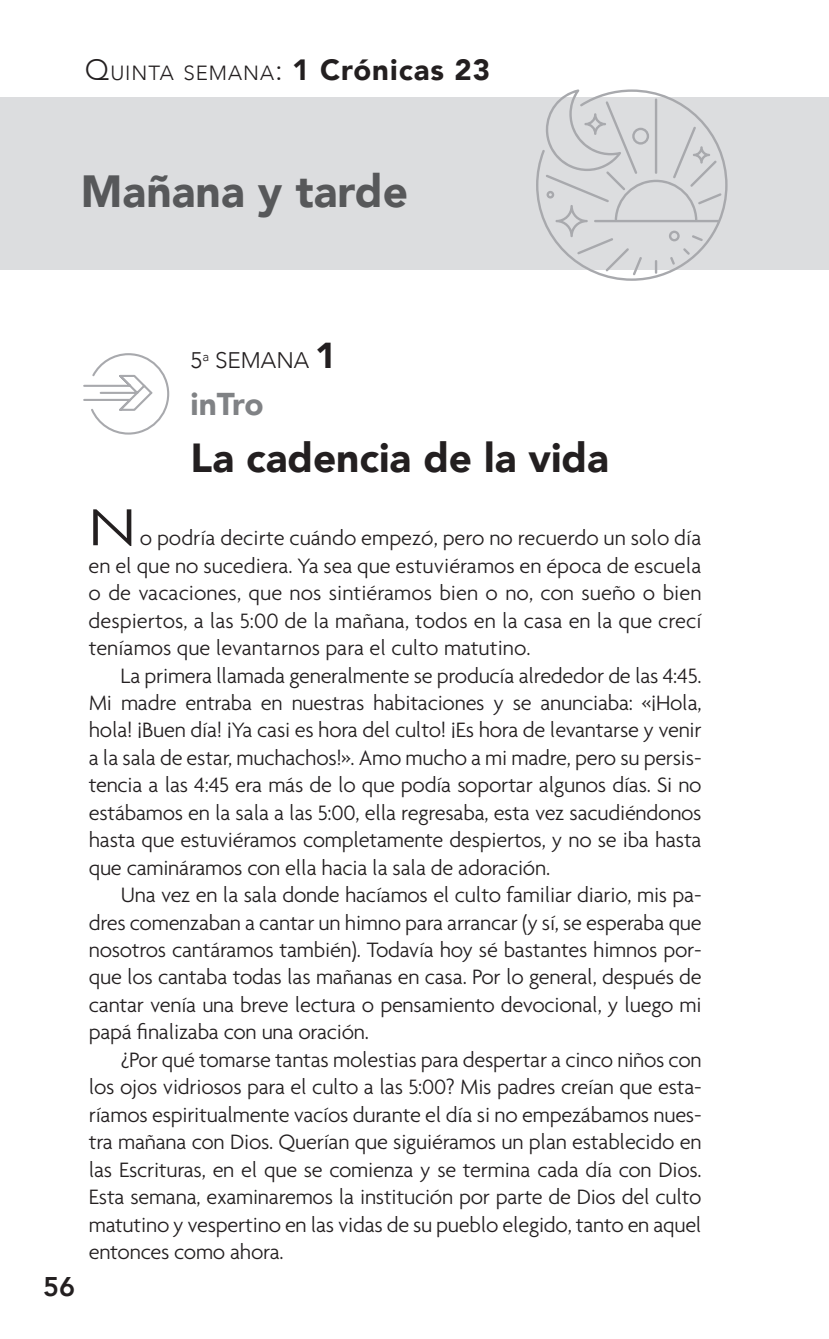
<style>
.page{position:relative;width:829px;height:1339px;background:#fff}
.page>*{position:absolute;margin:0;border:0;box-sizing:border-box;transform-origin:0 0}
.t1{font:300 56.25px "Agenda";color:#231f20;scale:1.22 1}
.t2{font:900 45px "Avenir";color:#57585a}
.t3{font:900 40.5px "Avenir";color:#231f20}
.t4{font:900 31.5px "Avenir";letter-spacing:-.01em;color:#808285}
.t5{font:800 27px "Avenir";color:#231f20}
.t6{font:300 22.5px/27.4px "Agenda";letter-spacing:-.01em;color:#231f20;text-align:justify}
.t7{font:300 22.5px "Avenir";color:#231f20}
.t8{font:300 20.47px "Avenir";letter-spacing:.045em;color:#231f20}
.s1{font-size:29.25px}
.s2{font-weight:900;font-size:29.25px}
.s3{font-weight:900;font-size:36px}
</style>
<div class="page">
<div style="left:0;top:97px;width:828px;height:173px;background:#dcdddf"></div>
<svg style="left:83px;top:353px;width:87px;height:82px"></svg>
<svg style="left:536px;top:89px;width:191px;height:192px"></svg>
<p class="t8" style="left:85px;top:61px;width:406px"><span class="s1">Q</span>UINTA SEMANA<span class="s1">:</span> <span class="s2">1 Crónicas 23</span></p>
<h2 class="t2" style="left:81px;top:153px;width:328px">Mañana y tarde</h2>
<p class="t5" style="left:43px;top:1266px;width:33px">56</p>
<p class="t7" style="left:190px;top:347px;width:147px">5<sup>a</sup> SEMANA <span class="s3">1</span></p>
<h3 class="t4" style="left:190px;top:377px;width:74px">inTro</h3>
<h3 class="t3" style="left:190px;top:424px;width:419px">La cadencia de la vida</h3>
<h1 class="t1" style="left:88px;top:494px;width:40px">N</h1>
<p class="t6" style="left:88px;top:524px;width:614px;text-indent:51px">o podría decirte cuándo empezó, pero no recuerdo un solo día en el que no sucediera. Ya sea que estuviéramos en época de escuela o de vacaciones, que nos sintiéramos bien o no, con sueño o bien despiertos, a las 5:00 de la mañana, todos en la casa en la que crecí teníamos que levantarnos para el culto matutino.</p>
<p class="t6" style="left:89px;top:661px;width:614px;text-indent:32px">La primera llamada generalmente se producía alrededor de las 4:45.<br>Mi madre entraba en nuestras habitaciones y se anunciaba: «¡Hola, hola! ¡Buen día! ¡Ya casi es hora del culto! ¡Es hora de levantarse y venir a la sala de estar, muchachos!». Amo mucho a mi madre, pero su persis&shy;tencia a las 4:45 era más de lo que podía soportar algunos días. Si no estábamos en la sala a las 5:00, ella regresaba, esta vez sacudiéndonos hasta que estuviéramos completamente despiertos, y no se iba hasta que camináramos con ella hacia la sala de adoración.</p>
<p class="t6" style="left:89px;top:881px;width:614px;text-indent:32px">Una vez en la sala donde hacíamos el culto familiar diario, mis pa&shy;dres comenzaban a cantar un himno para arrancar (y sí, se esperaba que nosotros cantáramos también). Todavía hoy sé bastantes himnos por&shy;que los cantaba todas las mañanas en casa. Por lo general, después de cantar venía una breve lectura o pensamiento devocional, y luego mi papá finalizaba con una oración.</p>
<p class="t6" style="left:89px;top:1045px;width:614px;text-indent:32px">¿Por qué tomarse tantas molestias para despertar a cinco niños con los ojos vidriosos para el culto a las 5:00? Mis padres creían que esta&shy;ríamos espiritualmente vacíos durante el día si no empezábamos nues&shy;tra mañana con Dios. Querían que siguiéramos un plan establecido en las Escrituras, en el que se comienza y se termina cada día con Dios.<br>Esta semana, examinaremos la institución por parte de Dios del culto matutino y vespertino en las vidas de su pueblo elegido, tanto en aquel entonces como ahora.</p>
</div>
